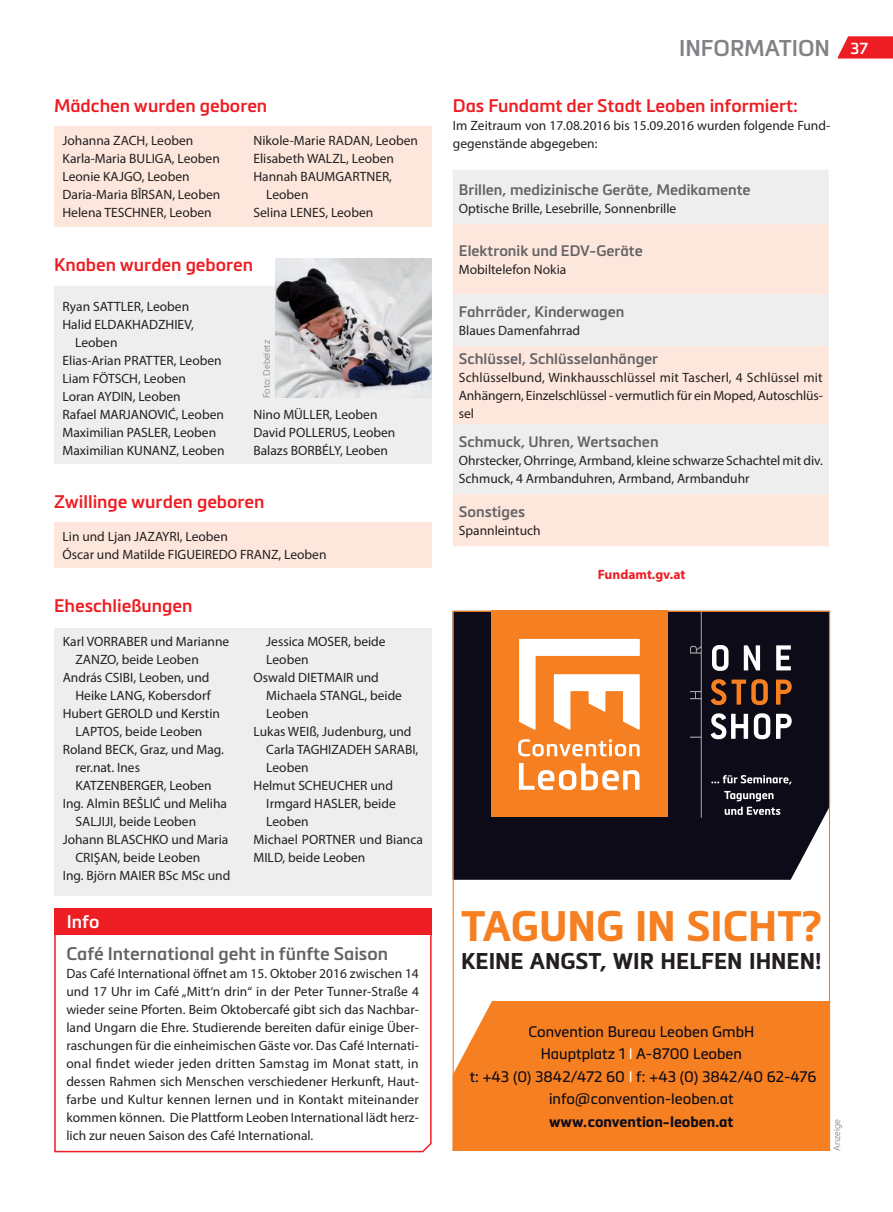
<style>
.page{position:relative;width:893px;height:1212px;background:#fff}
.page>*{position:absolute;margin:0;border:0;box-sizing:border-box;transform-origin:0 0}
.t1{font:700 42px "Metronic Pro";color:#f57f21}
.t2{font:700 22.5px "Metronic Pro";color:#231f20}
.t3{font:600 22.5px "Metronic Pro";color:#808285}
.t4{font:600 18px "Metronic Pro";color:#ee1d23}
.t5{font:600 18px "Metronic Pro";color:#636366}
.t6{font:600 18px "Metronic Pro";color:#fff}
.t7{font:600 15px "Metronic Pro";color:#636366}
.t8{font:15px/22.5px "Metronic Pro";color:#0d0b17;text-align:center}
.t9{font:700 15px "Metronic Pro";color:#0d0b17}
.t10{font:13.5px/18px "Myriad Pro";color:#231f20}
.t11{font:700 13.5px "Myriad Pro";color:#ee1d23}
.t12{font:300 9px "Metronic Pro";color:#808285}
.s1{font-size:15.75px;color:#fff}
.s2{color:#fff}
</style>
<div class="page">
<svg style="left:838px;top:36px;width:55px;height:23px"></svg>
<div style="left:54px;top:523px;width:378px;height:45px;background:#fde7dc"></div>
<div style="left:54px;top:628px;width:378px;height:268px;background:#eeeeef"></div>
<div style="left:54px;top:127px;width:378px;height:100px;background:#fde7dc"></div>
<div style="left:54px;top:286px;width:378px;height:178px;background:#eeeeef"></div>
<img style="left:275px;top:258px;width:157px;height:140px">
<div style="left:453px;top:170px;width:376px;height:54px;background:#eeeeef"></div>
<svg style="left:453px;top:224px;width:376px;height:322px;background:#f7e9e3"></svg>
<svg style="left:54px;top:934px;width:378px;height:219px"></svg>
<div style="left:54px;top:908px;width:378px;height:26px;background:#ee1d23"></div>
<div style="left:455px;top:613px;width:373px;height:267px;background:#0d0b17"></div>
<div style="left:455px;top:1001px;width:373px;height:148px;background:#f57f21"></div>
<svg style="left:690px;top:646px;width:11px;height:92px"></svg>
<div style="left:491px;top:611px;width:176px;height:206px;background:#f57f21"></div>
<svg style="left:519px;top:639px;width:121px;height:91px"></svg>
<svg style="left:519px;top:763px;width:120px;height:27px"></svg>
<svg style="left:518px;top:739px;width:122px;height:17px"></svg>
<svg style="left:711px;top:713px;width:81px;height:26px"></svg>
<svg style="left:711px;top:679px;width:81px;height:26px;background:#6a391a"></svg>
<svg style="left:712px;top:645px;width:79px;height:26px"></svg>
<hr style="left:701px;top:611px;width:1px;height:206px;background:#fff">
<svg style="left:725px;top:807px;width:55px;height:8px"></svg>
<svg style="left:724px;top:791px;width:49px;height:10px"></svg>
<svg style="left:711px;top:775px;width:81px;height:9px"></svg>
<h3 class="t4" style="left:54px;top:94px;width:215px">Mädchen wurden geboren</h3>
<p class="t10" style="left:63px;top:132px;width:159px">Johanna ZACH, Leoben<br>Karla-Maria BULIGA, Leoben<br>Leonie KAJGO, Leoben<br>Daria-Maria BÎRSAN, Leoben<br>Helena TESCHNER, Leoben</p>
<p class="t10" style="left:253px;top:132px;width:166px">Nikole-Marie RADAN, Leoben</p>
<p class="t10" style="left:253px;top:150px;width:142px">Elisabeth WALZL, Leoben</p>
<p class="t10" style="left:253px;top:168px;width:140px">Hannah BAUMGARTNER,</p>
<p class="t10" style="left:266px;top:186px;width:44px">Leoben</p>
<p class="t10" style="left:253px;top:204px;width:121px">Selina LENES, Leoben</p>
<h3 class="t4" style="left:54px;top:254px;width:201px">Knaben wurden geboren</h3>
<p class="t10" style="left:63px;top:297px;width:128px">Ryan SATTLER, Leoben</p>
<p class="t10" style="left:63px;top:315px;width:133px">Halid ELDAKHADZHIEV,</p>
<p class="t10" style="left:75px;top:333px;width:44px">Leoben</p>
<p class="t10" style="left:63px;top:351px;width:161px">Elias-Arian PRATTER, Leoben</p>
<p class="t10" style="left:63px;top:369px;width:125px">Liam FÖTSCH, Leoben</p>
<p class="t10" style="left:63px;top:387px;width:120px">Loran AYDIN, Leoben</p>
<p class="t10" style="left:63px;top:405px;width:163px">Rafael MARJANOVIĆ, Leoben</p>
<p class="t10" style="left:63px;top:423px;width:155px">Maximilian PASLER, Leoben</p>
<p class="t10" style="left:63px;top:441px;width:163px">Maximilian KUNANZ, Leoben</p>
<p class="t12" style="left:260px;top:398px;width:60px;rotate:-90deg">Foto: Debeletz</p>
<p class="t10" style="left:253px;top:405px;width:143px">Nino MÜLLER, Leoben<br>David POLLERUS, Leoben<br>Balazs BORBÉLY, Leoben</p>
<h3 class="t4" style="left:54px;top:490px;width:212px">Zwillinge wurden geboren</h3>
<p class="t10" style="left:63px;top:528px;width:265px">Lin und Ljan JAZAYRI, Leoben<br>Óscar und Matilde FIGUEIREDO FRANZ, Leoben</p>
<h3 class="t4" style="left:54px;top:594px;width:140px">Eheschließungen</h3>
<p class="t10" style="left:63px;top:633px;width:168px">Karl VORRABER und Marianne</p>
<p class="t10" style="left:75px;top:651px;width:125px">ZANZO, beide Leoben</p>
<p class="t10" style="left:63px;top:669px;width:148px">András CSIBI, Leoben, und</p>
<p class="t10" style="left:75px;top:687px;width:137px">Heike LANG, Kobersdorf</p>
<p class="t10" style="left:63px;top:705px;width:159px">Hubert GEROLD und Kerstin</p>
<p class="t10" style="left:75px;top:723px;width:128px">LAPTOS, beide Leoben</p>
<p class="t10" style="left:63px;top:741px;width:163px">Roland BECK, Graz, und Mag.</p>
<p class="t10" style="left:75px;top:759px;width:66px">rer.nat. Ines</p>
<p class="t10" style="left:75px;top:777px;width:138px">KATZENBERGER, Leoben</p>
<p class="t10" style="left:63px;top:795px;width:166px">Ing. Almin BEŠLIĆ und Meliha</p>
<p class="t10" style="left:75px;top:813px;width:122px">SALJIJI, beide Leoben</p>
<p class="t10" style="left:63px;top:831px;width:167px">Johann BLASCHKO und Maria</p>
<p class="t10" style="left:75px;top:849px;width:126px">CRIŞAN, beide Leoben</p>
<p class="t10" style="left:63px;top:867px;width:169px">Ing. Björn MAIER BSc MSc und</p>
<p class="t10" style="left:266px;top:633px;width:121px">Jessica MOSER, beide</p>
<p class="t10" style="left:266px;top:651px;width:44px">Leoben</p>
<p class="t10" style="left:254px;top:669px;width:127px">Oswald DIETMAIR und</p>
<p class="t10" style="left:266px;top:687px;width:137px">Michaela STANGL, beide</p>
<p class="t10" style="left:266px;top:705px;width:44px">Leoben</p>
<p class="t10" style="left:254px;top:723px;width:160px">Lukas WEIß, Judenburg, und</p>
<p class="t10" style="left:266px;top:741px;width:154px">Carla TAGHIZADEH SARABI,</p>
<p class="t10" style="left:266px;top:759px;width:44px">Leoben</p>
<p class="t10" style="left:254px;top:777px;width:141px">Helmut SCHEUCHER und</p>
<p class="t10" style="left:266px;top:795px;width:131px">Irmgard HASLER, beide</p>
<p class="t10" style="left:266px;top:813px;width:44px">Leoben</p>
<p class="t10" style="left:254px;top:831px;width:171px">Michael PORTNER und Bianca</p>
<p class="t10" style="left:254px;top:849px;width:113px">MILD, beide Leoben</p>
<h2 class="t3" style="left:679px;top:34px;width:191px">INFORMATION <span class="s1">37</span></h2>
<h3 class="t4" style="left:453px;top:94px;width:347px">Das Fundamt der Stadt Leoben informiert:</h3>
<p class="t10" style="left:453px;top:116px;width:379px">Im Zeitraum von 17.08.2016 bis 15.09.2016 wurden folgende Fund&shy;gegenstände abgegeben:</p>
<p class="t7" style="left:459px;top:180px;width:293px">Brillen, medizinische Geräte, Medikamente</p>
<p class="t10" style="left:459px;top:199px;width:219px">Optische Brille, Lesebrille, Sonnenbrille</p>
<p class="t7" style="left:459px;top:241px;width:185px">Elektronik und EDV-Geräte</p>
<p class="t10" style="left:459px;top:260px;width:109px">Mobiltelefon Nokia</p>
<p class="t7" style="left:459px;top:302px;width:167px">Fahrräder, Kinderwagen</p>
<p class="t10" style="left:459px;top:321px;width:123px">Blaues Damenfahrrad</p>
<p class="t7" style="left:459px;top:349px;width:201px">Schlüssel, Schlüsselanhänger</p>
<p class="t10" style="left:459px;top:368px;width:365px;text-align:justify">Schlüsselbund, Winkhausschlüssel mit Tascherl, 4 Schlüssel mit Anhängern, Einzelschlüssel - vermutlich für ein Moped, Autoschlüs&shy;sel</p>
<p class="t7" style="left:459px;top:432px;width:201px">Schmuck, Uhren, Wertsachen</p>
<p class="t10" style="left:459px;top:451px;width:366px">Ohrstecker, Ohrringe, Armband, kleine schwarze Schachtel mit div.<br>Schmuck, 4 Armbanduhren, Armband, Armbanduhr</p>
<p class="t7" style="left:459px;top:502px;width:68px">Sonstiges</p>
<p class="t10" style="left:459px;top:521px;width:83px">Spannleintuch</p>
<p class="t11" style="left:598px;top:566px;width:89px">Fundamt.gv.at</p>
<h3 class="t6" style="left:67px;top:910px;width:34px">Info</h3>
<h1 class="t1" style="left:461px;top:899px;width:362px">TAGUNG IN SICHT?</h1>
<h2 class="t2" style="left:461px;top:947px;width:362px">KEINE ANGST, WIR HELFEN IHNEN!</h2>
<h3 class="t5" style="left:66px;top:942px;width:323px">Café International geht in fünfte Saison</h3>
<p class="t10" style="left:66px;top:964px;width:354px;text-align:justify">Das Café International öffnet am 15. Oktober 2016 zwischen 14 und 17 Uhr im Café „Mitt‘n drin“ in der Peter Tunner-Straße 4 wieder seine Pforten. Beim Oktobercafé gibt sich das Nachbar&shy;land Ungarn die Ehre. Studierende bereiten dafür einige Über&shy;raschungen für die einheimischen Gäste vor. Das Café Internati&shy;onal findet wieder jeden dritten Samstag im Monat statt, in dessen Rahmen sich Menschen verschiedener Herkunft, Haut&shy;farbe und Kultur kennen lernen und in Kontakt miteinander kommen können. Die Plattform Leoben International lädt herz&shy;lich zur neuen Saison des Café International.</p>
<p class="t8" style="left:470px;top:1019px;width:348px">Convention Bureau Leoben GmbH<br>Hauptplatz 1 <span class="s2">I</span> A-8700 Leoben<br>t: +43 (0) 3842/472 60 <span class="s2">I</span> f: +43 (0) 3842/40 62-476 info@convention-leoben.at</p>
<p class="t9" style="left:549px;top:1112px;width:186px">www.convention-leoben.at</p>
<p class="t12" style="left:831px;top:1151px;width:34px;rotate:-90deg">Anzeige</p>
</div>
